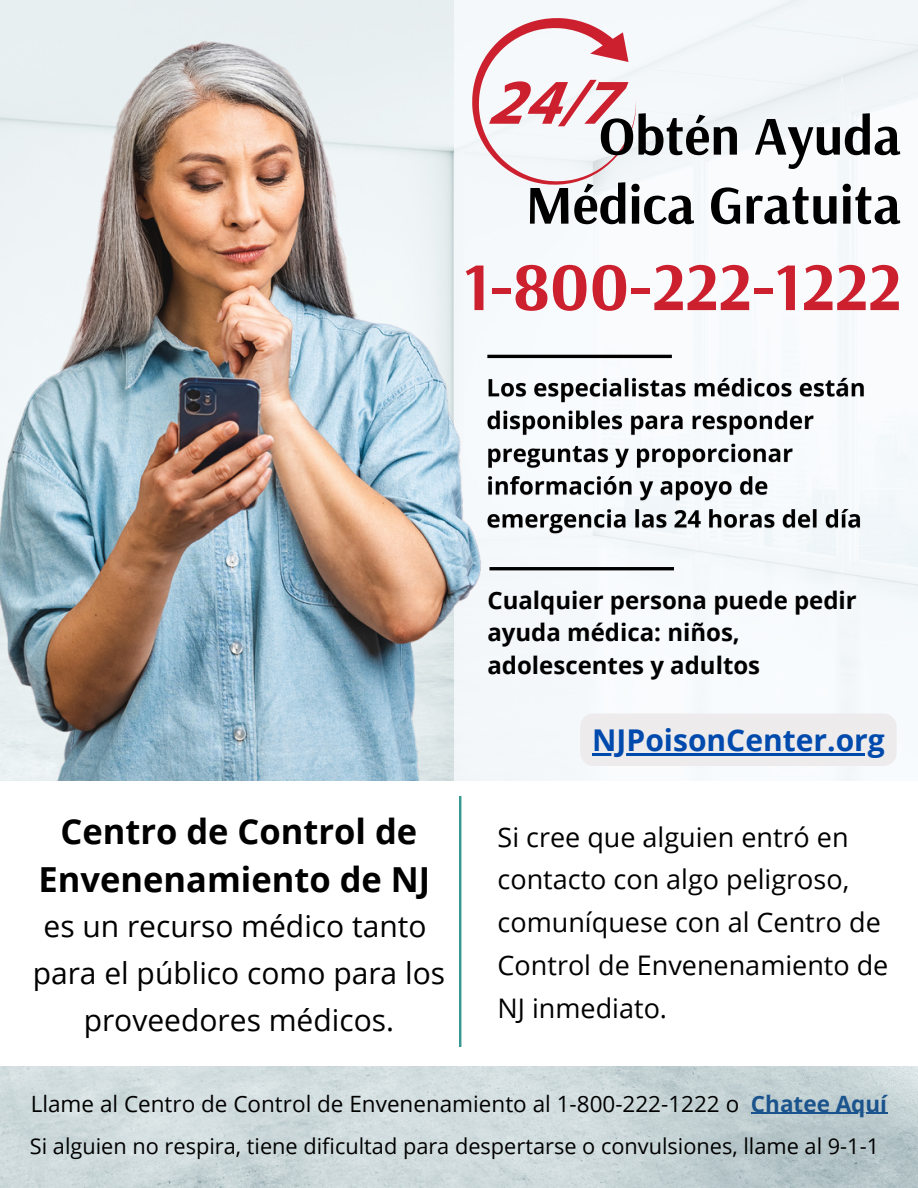
<style>
.page{position:relative;width:918px;height:1188px;background:#fff}
.page>*{position:absolute;margin:0;border:0;box-sizing:border-box;transform-origin:0 0}
.t1{font:700 68.55px "Arsenal";color:#cc202f}
.t2{font:700 54.9px "Arsenal";color:#000}
.t3{font:700 34.5px/47.2px "Open Sans";color:#000;text-align:center}
.t4{font:30px/47.2px "Open Sans";color:#000;text-align:center}
.t5{font:700 30px "Open Sans";color:#004aad}
.t6{font:27px/42.8px "Open Sans";color:#000}
.t7{font:700 24px/32.7px "Open Sans";color:#000}
.t8{font:22.5px "Open Sans";color:#000}
.t9{font:21.75px "Open Sans";color:#000}
.s1{font-weight:700;color:#1b548d}
</style>
<div class="page">
<img style="left:0;top:0;width:918px;height:1187px">
<div style="left:454px;top:0;width:464px;height:796px;background:#f8fbfd"></div>
<img style="left:0;top:25px;width:518px;height:756px">
<div style="left:0;top:781px;width:918px;height:284px;background:#fff"></div>
<hr style="left:459px;top:796px;width:2px;height:251px;background:#359991">
<div style="left:580px;top:713px;width:317px;height:53px;background:#edebec;border-radius:13px"></div>
<hr style="left:592px;top:753px;width:293px;height:2px;background:#004aad">
<hr style="left:751px;top:1113px;width:136px;height:1px;background:#1b548d">
<img style="left:485px;top:371px;width:379px;height:166px">
<hr style="left:487px;top:355px;width:185px;height:3px;background:#000">
<hr style="left:489px;top:567px;width:185px;height:3px;background:#000">
<svg style="left:472px;top:18px;width:164px;height:167px"></svg>
<p class="t2" style="left:599px;top:100px;width:304px">Obtén Ayuda</p>
<p class="t2" style="left:526px;top:169px;width:377px">Médica Gratuita</p>
<p class="t1" style="left:463px;top:242px;width:440px">1-800-222-1222</p>
<p class="t7" style="left:487px;top:583px;width:371px">Cualquier persona puede pedir ayuda médica: niños, adolescentes y adultos</p>
<p class="t3" style="left:38px;top:807px;width:393px">Centro de Control de<br>Envenenamiento de NJ</p>
<p class="t4" style="left:44px;top:901px;width:384px">es un recurso médico tanto</p>
<p class="t4" style="left:33px;top:949px;width:414px">para el público como para los proveedores médicos.</p>
<p class="t5" style="left:592px;top:719px;width:294px">NJPoisonCenter.org</p>
<p class="t6" style="left:498px;top:815px;width:392px">Si cree que alguien entró en contacto con algo peligroso, comuníquese con al Centro de<br>Control de Envenenamiento de<br>NJ inmediato.</p>
<p class="t8" style="left:31px;top:1088px;width:858px">Llame al Centro de Control de Envenenamiento al 1-800-222-1222 o <span class="s1">Chatee Aquí</span></p>
<p class="t9" style="left:30px;top:1131px;width:851px">Si alguien no respira, tiene dificultad para despertarse o convulsiones, llame al 9-1-1</p>
</div>
